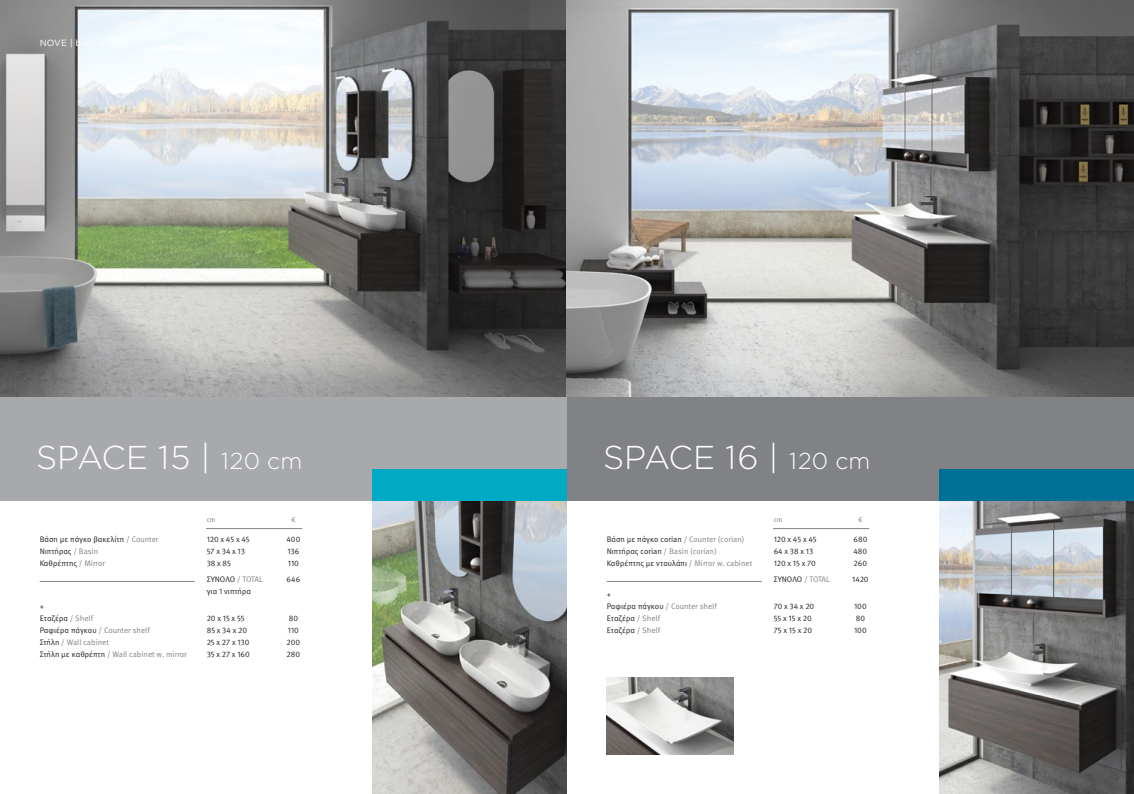
<style>
.page{position:relative;width:1134px;height:794px;background:#fff}
.page>*{position:absolute;margin:0;border:0;box-sizing:border-box;transform-origin:0 0}
.t1{font:300 33px "Gotham Greek";color:#fff}
.t2{font:9px "Gotham Greek";letter-spacing:.01em;color:#fff}
.t3{font:8px/12px "Meta Pro";color:#231f20}
.t4{font:8px "Meta Pro";color:#808285}
.t5{font:7px "Meta Pro";color:#808285}
.s1{font-size:23px}
.s2{color:#808285}
.s3{color:#231f20}
</style>
<div class="page">
<img style="left:0;top:0;width:567px;height:397px">
<img style="left:372px;top:501px;width:195px;height:293px">
<img style="left:567px;top:0;width:567px;height:397px">
<img style="left:939px;top:501px;width:195px;height:293px">
<img style="left:607px;top:677px;width:126px;height:77px">
<div style="left:0;top:397px;width:567px;height:104px;background:#a7a9ac"></div>
<div style="left:567px;top:397px;width:567px;height:104px;background:#808285"></div>
<div style="left:372px;top:469px;width:195px;height:32px;background:#00a9c4"></div>
<div style="left:939px;top:469px;width:195px;height:32px;background:#007196"></div>
<hr style="left:607px;top:581px;width:155px;height:1px;background:#808285">
<hr style="left:40px;top:581px;width:155px;height:1px;background:#808285">
<hr style="left:773px;top:528px;width:96px;height:1px;background:#808285">
<hr style="left:206px;top:528px;width:96px;height:1px;background:#808285">
<p class="t2" style="left:40px;top:38px;width:66px">NOVE | bagno</p>
<h1 class="t1" style="left:36px;top:440px;width:268px">SPACE 15 | <span class="s1">120 cm</span></h1>
<h1 class="t1" style="left:603px;top:440px;width:269px">SPACE 16 | <span class="s1">120 cm</span></h1>
<p class="t5" style="left:207px;top:515px;width:10px">cm</p>
<p class="t5" style="left:291px;top:515px;width:6px">€</p>
<p class="t5" style="left:774px;top:515px;width:10px">cm</p>
<p class="t5" style="left:858px;top:515px;width:6px">€</p>
<p class="t3" style="left:40px;top:533px;width:120px">Βάση με πάγκο βακελίτη <span class="s2">/ Counter</span></p>
<p class="t3" style="left:207px;top:533px;width:45px">120 x 45 x 45</p>
<p class="t3" style="left:286px;top:533px;width:15px">400</p>
<p class="t3" style="left:40px;top:545px;width:60px">Νιπτήρας <span class="s2">/ Basin</span></p>
<p class="t3" style="left:207px;top:545px;width:40px">57 x 34 x 13</p>
<p class="t3" style="left:287px;top:545px;width:13px">136</p>
<p class="t3" style="left:40px;top:557px;width:67px">Καθρέπτης <span class="s2">/ Mirror</span></p>
<p class="t3" style="left:207px;top:557px;width:26px">38 x 85</p>
<p class="t3" style="left:288px;top:557px;width:13px">110</p>
<p class="t3" style="left:207px;top:573px;width:58px">ΣΥΝΟΛΟ <span class="s2">/ TOTAL</span></p>
<p class="t3" style="left:287px;top:573px;width:15px">646</p>
<p class="t3" style="left:207px;top:585px;width:46px">για 1 νιπτήρα</p>
<p class="t3" style="left:40px;top:600px;width:55px">+<br>Εταζέρα <span class="s2">/ Shelf</span></p>
<p class="t3" style="left:207px;top:612px;width:40px">20 x 15 x 55</p>
<p class="t3" style="left:289px;top:612px;width:11px">80</p>
<p class="t3" style="left:40px;top:624px;width:112px">Ραφιέρα πάγκου <span class="s2">/ Counter shelf</span></p>
<p class="t3" style="left:207px;top:624px;width:42px">85 x 34 x 20</p>
<p class="t3" style="left:288px;top:624px;width:13px">110</p>
<p class="t4" style="left:40px;top:637px;width:71px"><span class="s3">Στήλη</span> / Wall cabinet</p>
<p class="t3" style="left:207px;top:636px;width:44px">25 x 27 x 130</p>
<p class="t3" style="left:287px;top:636px;width:15px">200</p>
<p class="t4" style="left:40px;top:649px;width:149px"><span class="s3">Στήλη με καθρέπτη</span> / Wall cabinet w. mirror</p>
<p class="t3" style="left:207px;top:648px;width:45px">35 x 27 x 160</p>
<p class="t3" style="left:287px;top:648px;width:15px">280</p>
<p class="t3" style="left:607px;top:533px;width:139px">Βάση με πάγκο corian <span class="s2">/ Counter (corian)</span></p>
<p class="t3" style="left:774px;top:533px;width:45px">120 x 45 x 45</p>
<p class="t3" style="left:853px;top:533px;width:15px">680</p>
<p class="t3" style="left:607px;top:545px;width:112px">Νιπτήρας corian <span class="s2">/ Basin (corian)</span></p>
<p class="t3" style="left:774px;top:545px;width:41px">64 x 38 x 13</p>
<p class="t3" style="left:853px;top:545px;width:15px">480</p>
<p class="t3" style="left:607px;top:557px;width:147px">Καθρέπτης με ντουλάπι <span class="s2">/ Mirror w. cabinet</span></p>
<p class="t3" style="left:774px;top:557px;width:44px">120 x 15 x 70</p>
<p class="t3" style="left:854px;top:557px;width:15px">260</p>
<p class="t3" style="left:774px;top:573px;width:58px">ΣΥΝΟΛΟ <span class="s2">/ TOTAL</span></p>
<p class="t3" style="left:852px;top:573px;width:18px">1420</p>
<p class="t3" style="left:607px;top:588px;width:112px">+<br>Ραφιέρα πάγκου <span class="s2">/ Counter shelf</span></p>
<p class="t3" style="left:774px;top:600px;width:42px">70 x 34 x 20</p>
<p class="t3" style="left:854px;top:600px;width:14px">100</p>
<p class="t3" style="left:607px;top:612px;width:55px">Εταζέρα <span class="s2">/ Shelf</span></p>
<p class="t3" style="left:774px;top:612px;width:40px">55 x 15 x 20</p>
<p class="t3" style="left:856px;top:612px;width:11px">80</p>
<p class="t3" style="left:607px;top:624px;width:55px">Εταζέρα <span class="s2">/ Shelf</span></p>
<p class="t3" style="left:774px;top:624px;width:40px">75 x 15 x 20</p>
<p class="t3" style="left:854px;top:624px;width:14px">100</p>
</div>
